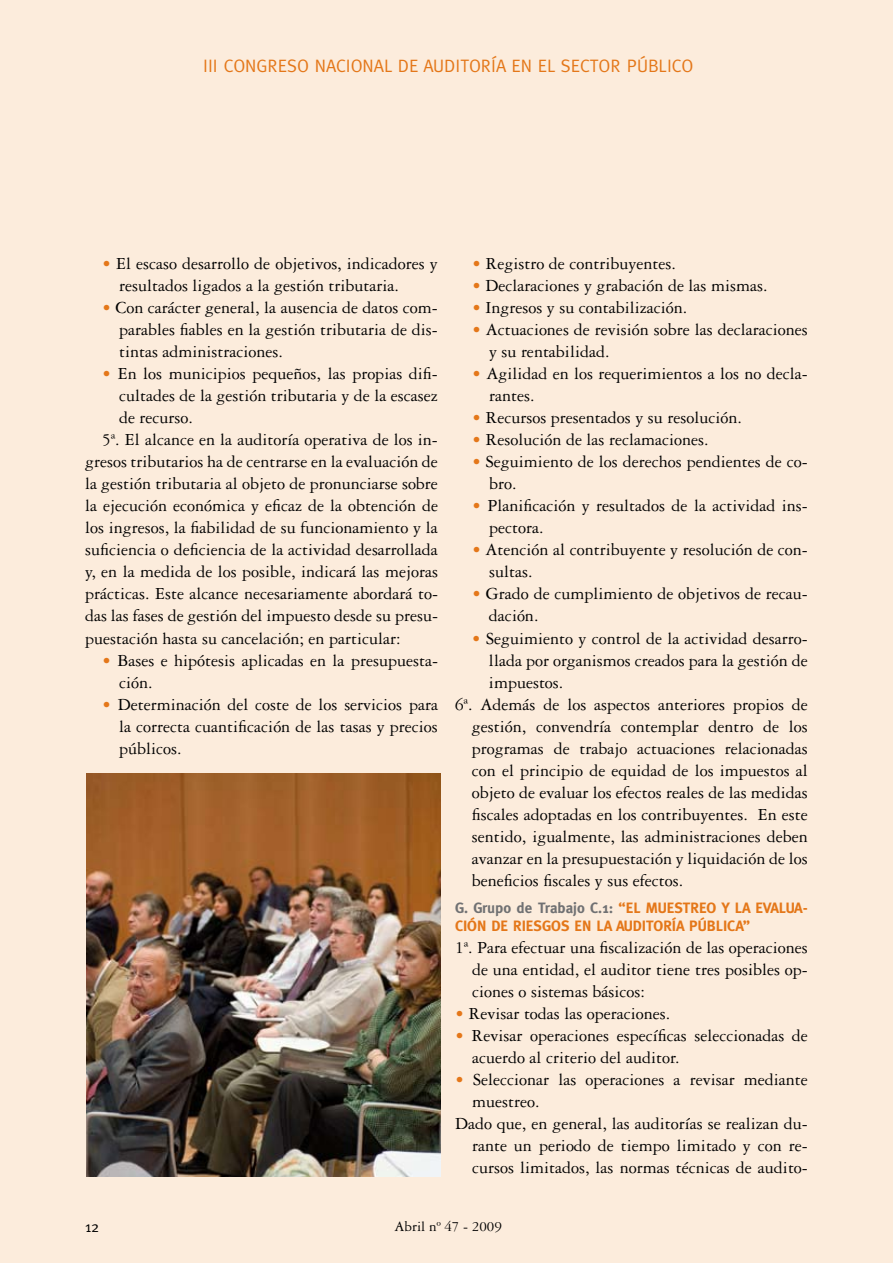
<style>
.page{position:relative;width:893px;height:1263px;background:#fcecdc}
.page>*{position:absolute;margin:0;border:0;box-sizing:border-box;transform-origin:0 0}
.t1{font:18px/22px "Garamond Three";color:#000}
.t2{font:18px "Meta";color:#e47719}
.t3{font:700 15px/18px "Meta";color:#e47719}
.t4{font:15px "Garamond Three";color:#000}
.t5{font:15px "Meta";color:#000}
.s1{color:#e47719}
.s2{color:#707173}
</style>
<div class="page">
<img style="left:86px;top:773px;width:354px;height:404px">
<p class="t2" style="left:203px;top:56px;width:492px">III CONGRESO NACIONAL DE AUDITORÍA EN EL SECTOR PÚBLICO</p>
<p class="t1" style="left:119px;top:252px;width:320px;text-indent:-17px"><span class="s1">•</span> El escaso desarrollo de objetivos, indicadores y resultados ligados a la gestión tributaria.</p>
<p class="t1" style="left:119px;top:296px;width:320px;text-align:justify;text-indent:-17px"><span class="s1">•</span> Con carácter general, la ausencia de datos com&shy;parables fiables en la gestión tributaria de dis&shy;tintas administraciones.</p>
<p class="t1" style="left:102px;top:363px;width:337px"><span class="s1">•</span> En los municipios pequeños, las propias difi-</p>
<p class="t1" style="left:119px;top:385px;width:320px">cultades de la gestión tributaria y de la escasez</p>
<p class="t1" style="left:119px;top:407px;width:75px">de recurso.</p>
<p class="t1" style="left:102px;top:429px;width:337px">5ª. El alcance en la auditoría operativa de los in-</p>
<p class="t1" style="left:85px;top:451px;width:354px">gresos tributarios ha de centrarse en la evaluación de</p>
<p class="t1" style="left:85px;top:473px;width:354px">la gestión tributaria al objeto de pronunciarse sobre</p>
<p class="t1" style="left:85px;top:495px;width:354px">la ejecución económica y eficaz de la obtención de</p>
<p class="t1" style="left:85px;top:517px;width:354px">los ingresos, la fiabilidad de su funcionamiento y la</p>
<p class="t1" style="left:85px;top:539px;width:354px">suficiencia o deficiencia de la actividad desarrollada</p>
<p class="t1" style="left:85px;top:561px;width:354px">y, en la medida de los posible, indicará las mejoras</p>
<p class="t1" style="left:85px;top:583px;width:354px">prácticas. Este alcance necesariamente abordará to-</p>
<p class="t1" style="left:85px;top:605px;width:354px">das las fases de gestión del impuesto desde su presu-</p>
<p class="t1" style="left:85px;top:627px;width:317px">puestación hasta su cancelación; en particular:</p>
<p class="t1" style="left:119px;top:649px;width:320px;text-indent:-17px"><span class="s1">•</span> Bases e hipótesis aplicadas en la presupuesta&shy;ción.</p>
<p class="t1" style="left:119px;top:693px;width:320px;text-align:justify;text-indent:-17px"><span class="s1">•</span> Determinación del coste de los servicios para la correcta cuantificación de las tasas y precios públicos.</p>
<p class="t1" style="left:472px;top:252px;width:205px"><span class="s1">•</span> Registro de contribuyentes.</p>
<p class="t1" style="left:472px;top:274px;width:297px"><span class="s1">•</span> Declaraciones y grabación de las mismas.</p>
<p class="t1" style="left:472px;top:296px;width:217px"><span class="s1">•</span> Ingresos y su contabilización.</p>
<p class="t1" style="left:489px;top:318px;width:320px;text-indent:-17px"><span class="s1">•</span> Actuaciones de revisión sobre las declaraciones y su rentabilidad.</p>
<p class="t1" style="left:489px;top:363px;width:320px;text-indent:-17px"><span class="s1">•</span> Agilidad en los requerimientos a los no decla&shy;rantes.</p>
<p class="t1" style="left:472px;top:407px;width:271px"><span class="s1">•</span> Recursos presentados y su resolución.</p>
<p class="t1" style="left:472px;top:429px;width:238px"><span class="s1">•</span> Resolución de las reclamaciones.</p>
<p class="t1" style="left:489px;top:451px;width:320px;text-indent:-17px"><span class="s1">•</span> Seguimiento de los derechos pendientes de co&shy;bro.</p>
<p class="t1" style="left:489px;top:495px;width:320px;text-indent:-17px"><span class="s1">•</span> Planificación y resultados de la actividad ins&shy;pectora.</p>
<p class="t1" style="left:489px;top:539px;width:320px;text-indent:-17px"><span class="s1">•</span> Atención al contribuyente y resolución de con&shy;sultas.</p>
<p class="t1" style="left:489px;top:583px;width:320px;text-indent:-17px"><span class="s1">•</span> Grado de cumplimiento de objetivos de recau&shy;dación.</p>
<p class="t1" style="left:472px;top:627px;width:337px"><span class="s1">•</span> Seguimiento y control de la actividad desarro-</p>
<p class="t1" style="left:489px;top:649px;width:320px">llada por organismos creados para la gestión de</p>
<p class="t1" style="left:489px;top:671px;width:76px">impuestos.</p>
<p class="t1" style="left:455px;top:693px;width:354px">6ª. Además de los aspectos anteriores propios de</p>
<p class="t1" style="left:472px;top:715px;width:337px">gestión, convendría contemplar dentro de los</p>
<p class="t1" style="left:472px;top:737px;width:337px">programas de trabajo actuaciones relacionadas</p>
<p class="t1" style="left:472px;top:759px;width:337px">con el principio de equidad de los impuestos al</p>
<p class="t1" style="left:472px;top:781px;width:337px">objeto de evaluar los efectos reales de las medidas</p>
<p class="t1" style="left:472px;top:804px;width:337px">fiscales adoptadas en los contribuyentes. En este</p>
<p class="t1" style="left:472px;top:826px;width:337px">sentido, igualmente, las administraciones deben</p>
<p class="t1" style="left:472px;top:848px;width:337px">avanzar en la presupuestación y liquidación de los</p>
<p class="t1" style="left:472px;top:870px;width:213px">beneficios fiscales y sus efectos.</p>
<p class="t3" style="left:455px;top:898px;width:354px"><span class="s2">G. Grupo de Trabajo C.1:</span> “EL MUESTREO Y LA EVALUA-<br>CIÓN DE RIESGOS EN LA AUDITORÍA PÚBLICA”</p>
<p class="t1" style="left:472px;top:936px;width:337px;text-align:justify;text-indent:-17px">1ª. Para efectuar una fiscalización de las operaciones de una entidad, el auditor tiene tres posibles op&shy;ciones o sistemas básicos:</p>
<p class="t1" style="left:455px;top:1002px;width:217px"><span class="s1">•</span> Revisar todas las operaciones.</p>
<p class="t1" style="left:472px;top:1024px;width:337px;text-indent:-17px"><span class="s1">•</span> Revisar operaciones específicas seleccionadas de acuerdo al criterio del auditor.</p>
<p class="t1" style="left:455px;top:1069px;width:354px"><span class="s1">•</span> Seleccionar las operaciones a revisar mediante</p>
<p class="t1" style="left:472px;top:1091px;width:69px">muestreo.</p>
<p class="t1" style="left:455px;top:1113px;width:354px">Dado que, en general, las auditorías se realizan du-</p>
<p class="t1" style="left:472px;top:1135px;width:337px">rante un periodo de tiempo limitado y con re-</p>
<p class="t1" style="left:472px;top:1157px;width:337px">cursos limitados, las normas técnicas de audito-</p>
<p class="t5" style="left:85px;top:1218px;width:16px">12</p>
<p class="t4" style="left:395px;top:1218px;width:109px">Abril nº 47 - 2009</p>
</div>
